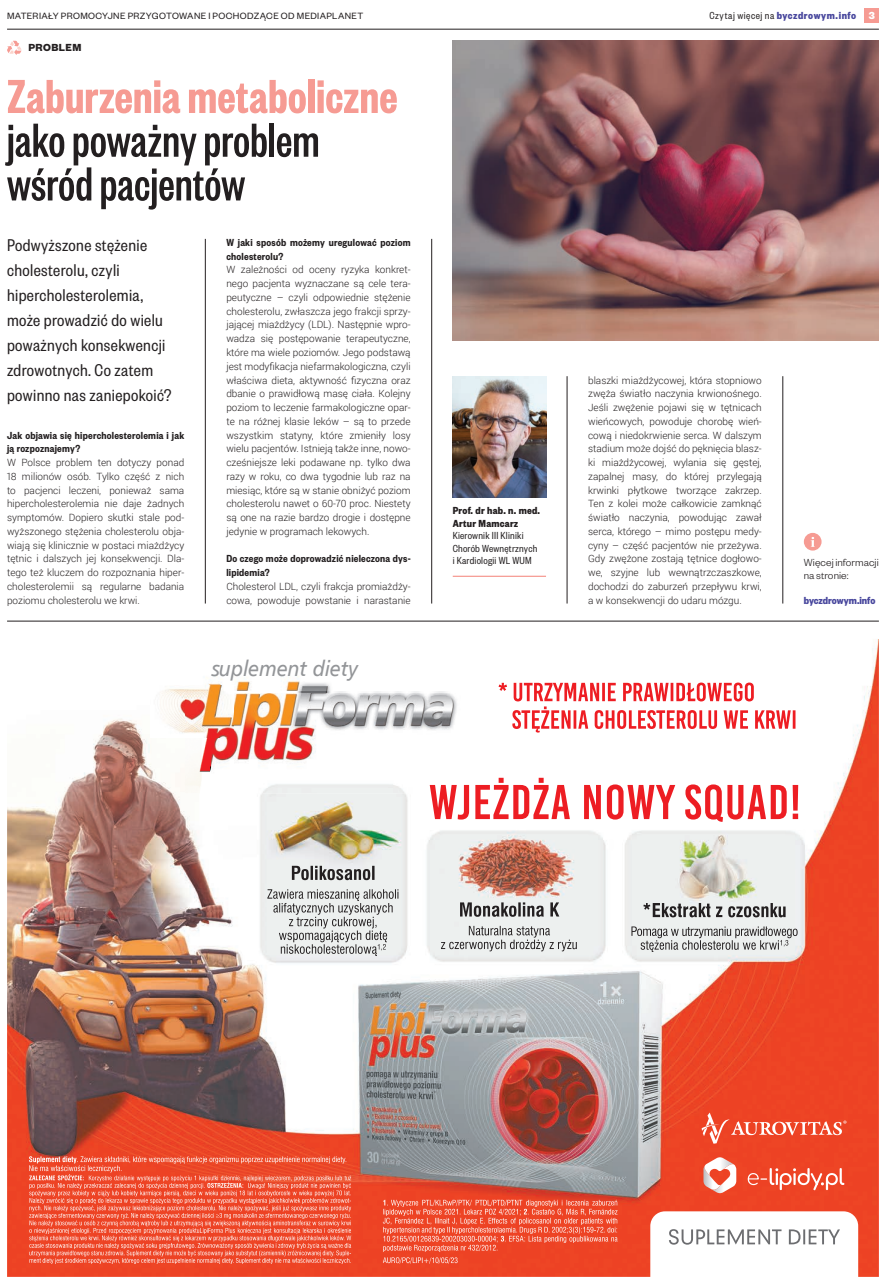
<style>
.page{position:relative;width:886px;height:1284px;background:#fff}
.page>*{position:absolute;margin:0;border:0;box-sizing:border-box;transform-origin:0 0}
.t1{font:500 52.5px/43.8px "Founders Grotesk X Cond";letter-spacing:.01em;color:#231f20}
.t2{font:600 52.5px "Founders Grotesk X Cond";letter-spacing:.01em;color:#f69b93}
.t3{font:italic 21.88px "Humnst 777 EU";color:#939598;scale:.93 1}
.t4{font:18.75px/25px "Founders Grotesk Cond";letter-spacing:.02em;color:#231f20}
.t5{font:600 11.25px/13.8px "Founders Grotesk Cond";letter-spacing:.02em;color:#231f20}
.t6{font:11.25px/12.5px "Founders Grotesk Cond";letter-spacing:.02em;color:#231f20}
.t7{font:700 11.25px "Founders Grotesk Cond";letter-spacing:.045em;color:#48479d}
.t8{font:700 11.25px/12.5px "Founders Grotesk Cond";letter-spacing:.02em;color:#231f20}
.t9{font:300 11.25px/12.5px "Founders Grotesk";letter-spacing:.005em;color:#231f20}
.t10{font:700 11.25px "Founders Grotesk Cond";letter-spacing:-.005em;color:#48479d}
.t11{font:700 11.25px "Founders Grotesk";letter-spacing:.035em;color:#231f20}
.t12{font:300 10px/13.8px "Roboto";color:#231f20;text-align:justify}
.t13{font:10px "Founders Grotesk";letter-spacing:.035em;color:#231f20}
.s1{font-weight:400;color:#231f20}
.s2{font-family:"Founders Grotesk";color:#fff}
</style>
<div class="page">
<div style="left:865px;top:9px;width:14px;height:14px;background:#f69b93"></div>
<hr style="left:7px;top:29px;width:872px;height:1px;background:#231f20">
<img style="left:7px;top:639px;width:872px;height:638px">
<img style="left:150px;top:685px;width:60px;height:52px">
<img style="left:185px;top:667px;width:283px;height:25px">
<img style="left:210px;top:692px;width:258px;height:101px">
<img style="left:234px;top:692px;width:234px;height:1px">
<img style="left:185px;top:737px;width:26px;height:56px">
<svg style="left:498px;top:682px;width:297px;height:50px"></svg>
<svg style="left:430px;top:778px;width:368px;height:44px"></svg>
<svg style="left:267px;top:889px;width:131px;height:67px;background:#c8cac9"></svg>
<svg style="left:292px;top:866px;width:82px;height:14px"></svg>
<svg style="left:441px;top:926px;width:136px;height:25px;background:#c9cbca"></svg>
<svg style="left:460px;top:902px;width:99px;height:15px"></svg>
<svg style="left:631px;top:926px;width:166px;height:26px;background:#c3c4c4"></svg>
<svg style="left:643px;top:903px;width:142px;height:14px;background:#999"></svg>
<svg style="left:383px;top:1199px;width:234px;height:65px;background:#ef5d43"></svg>
<svg style="left:29px;top:1156px;width:322px;height:108px;background:#ef644a"></svg>
<svg style="left:702px;top:1112px;width:144px;height:32px;background:#ef5f46"></svg>
<svg style="left:703px;top:1157px;width:33px;height:36px"></svg>
<svg style="left:748px;top:1168px;width:96px;height:22px;background:#f16f58"></svg>
<svg style="left:650px;top:1211px;width:208px;height:66px"></svg>
<hr style="left:7px;top:621px;width:872px;height:1px;background:#231f20">
<img style="left:453px;top:41px;width:426px;height:299px">
<svg style="left:7px;top:41px;width:15px;height:14px"></svg>
<hr style="left:431px;top:239px;width:1px;height:364px;background:#231f20">
<hr style="left:205px;top:239px;width:1px;height:364px;background:#231f20">
<hr style="left:782px;top:376px;width:1px;height:227px;background:#231f20">
<hr style="left:567px;top:376px;width:1px;height:227px;background:#231f20">
<svg style="left:804px;top:533px;width:17px;height:17px"></svg>
<hr style="left:453px;top:576px;width:93px;height:1px;background:#f69b93">
<img style="left:453px;top:376px;width:93px;height:121px">
<p class="t13" style="left:7px;top:10px;width:358px">MATERIAŁY PROMOCYJNE PRZYGOTOWANE I POCHODZĄCE OD MEDIAPLANET</p>
<p class="t7" style="left:709px;top:9px;width:167px"><span class="s1">Czytaj więcej na</span> byczdrowym.info <span class="s2">3</span></p>
<p class="t11" style="left:29px;top:41px;width:54px">PROBLEM</p>
<h1 class="t2" style="left:7px;top:64px;width:392px">Zaburzenia metaboliczne</h1>
<h1 class="t1" style="left:7px;top:116px;width:314px">jako poważny problem wśród pacjentów</h1>
<h3 class="t4" style="left:7px;top:232px;width:166px">Podwyższone stężenie cholesterolu, czyli hipercholesterolemia, może prowadzić do wielu poważnych konsekwencji zdrowotnych. Co zatem powinno nas zaniepokoić?</h3>
<p class="t5" style="left:7px;top:427px;width:179px">Jak objawia się hipercholesterolemia i jak ją rozpoznajemy?</p>
<p class="t12" style="left:7px;top:455px;width:179px">W Polsce problem ten dotyczy ponad 18 milionów osób. Tylko część z nich to pacjenci leczeni, ponieważ sama hipercholesterolemia nie daje żadnych symptomów. Dopiero skutki stale pod&shy;wyższonego stężenia cholesterolu obja&shy;wiają się klinicznie w postaci miażdżycy tętnic i dalszych jej konsekwencji. Dla&shy;tego też kluczem do rozpoznania hiper&shy;cholesterolemii są regularne badania poziomu cholesterolu we krwi.</p>
<p class="t5" style="left:226px;top:235px;width:186px">W jaki sposób możemy uregulować poziom cholesterolu?</p>
<p class="t12" style="left:226px;top:263px;width:186px">W zależności od oceny ryzyka konkret&shy;nego pacjenta wyznaczane są cele tera&shy;peutyczne – czyli odpowiednie stężenie cholesterolu, zwłaszcza jego frakcji sprzy&shy;jającej miażdżycy (LDL). Następnie wpro&shy;wadza się postępowanie terapeutyczne, które ma wiele poziomów. Jego podstawą jest modyfikacja niefarmakologiczna, czyli właściwa dieta, aktywność fizyczna oraz dbanie o prawidłową masę ciała. Kolejny poziom to leczenie farmakologiczne opar&shy;te na różnej klasie leków – są to przede wszystkim statyny, które zmieniły losy wielu pacjentów. Istnieją także inne, nowo&shy;cześniejsze leki podawane np. tylko dwa razy w roku, co dwa tygodnie lub raz na miesiąc, które są w stanie obniżyć poziom cholesterolu nawet o 60-70 proc. Niestety są one na razie bardzo drogie i dostępne jedynie w programach lekowych.</p>
<p class="t5" style="left:226px;top:551px;width:186px">Do czego może doprowadzić nieleczona dys&shy;lipidemia?</p>
<p class="t12" style="left:226px;top:579px;width:186px">Cholesterol LDL, czyli frakcja promiażdży&shy;cowa, powoduje powstanie i narastanie</p>
<h2 class="t3" style="left:212px;top:654px;width:159px">suplement diety</h2>
<p class="t8" style="left:453px;top:504px;width:89px">Prof. dr hab. n. med.<br>Artur Mamcarz</p>
<p class="t6" style="left:453px;top:529px;width:86px">Kierownik III Kliniki<br>Chorób Wewnętrznych i Kardiologii WL WUM</p>
<p class="t12" style="left:588px;top:373px;width:175px">blaszki miażdżycowej, która stopniowo zwęża światło naczynia krwionośnego.<br>Jeśli zwężenie pojawi się w tętnicach wieńcowych, powoduje chorobę wień&shy;cową i niedokrwienie serca. W dalszym stadium może dojść do pęknięcia blasz&shy;ki miażdżycowej, wylania się gęstej, zapalnej masy, do której przylegają krwinki płytkowe tworzące zakrzep.<br>Ten z kolei może całkowicie zamknąć światło naczynia, powodując zawał serca, którego – mimo postępu medy&shy;cyny – część pacjentów nie przeżywa.<br>Gdy zwężone zostają tętnice dogłowo&shy;we, szyjne lub wewnątrzczaszkowe, dochodzi do zaburzeń przepływu krwi, a w konsekwencji do udaru mózgu.</p>
<p class="t9" style="left:804px;top:556px;width:76px">Więcej informacji na stronie:</p>
<p class="t10" style="left:804px;top:593px;width:73px">byczdrowym.info</p>
</div>
